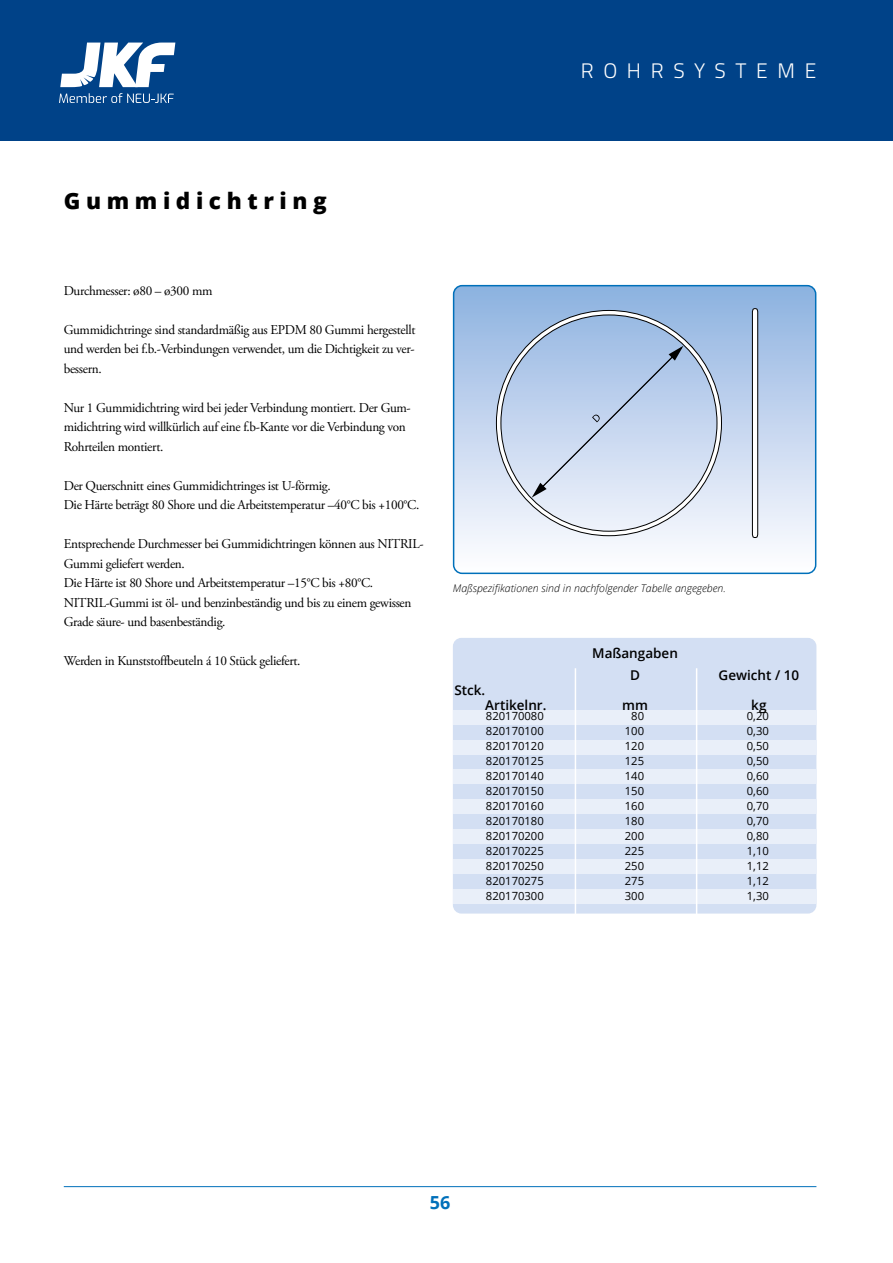
<style>
.page{position:relative;width:893px;height:1263px;background:#fff}
.page>*{position:absolute;margin:0;border:0;box-sizing:border-box;transform-origin:0 0}
.t1{font:800 22.5px "Open Sans";letter-spacing:.25em;color:#000}
.t2{font:300 21px "Titillium";letter-spacing:.46em;color:#fff}
.t3{font:700 18px "Open Sans";color:#0070ba}
.t4{font:13.5px/19.5px "Adobe Garamond Pro";letter-spacing:-.025em;color:#000}
.t5{font:600 13.5px/21.5px "Open Sans";color:#000;text-align:center}
.t6{font:11.25px/15px "Open Sans";color:#000;text-align:justify}
.t7{font:italic 300 10.5px "Open Sans";color:#000}
</style>
<div class="page">
<div style="left:0;top:0;width:893px;height:140px;background:#004288"></div>
<div style="left:453px;top:638px;width:363px;height:275px;background:#d3dff3;border-radius:9px"></div>
<div style="left:453px;top:710px;width:363px;height:15px;background:#e9eff9"></div>
<div style="left:453px;top:740px;width:363px;height:15px;background:#e9eff9"></div>
<div style="left:453px;top:769px;width:363px;height:15px;background:#e9eff9"></div>
<div style="left:453px;top:799px;width:363px;height:15px;background:#e9eff9"></div>
<div style="left:453px;top:829px;width:363px;height:15px;background:#e9eff9"></div>
<div style="left:453px;top:859px;width:363px;height:15px;background:#e9eff9"></div>
<div style="left:453px;top:888px;width:363px;height:15px;background:#e9eff9"></div>
<hr style="left:696px;top:668px;width:1px;height:291px;background:#fff">
<hr style="left:575px;top:668px;width:1px;height:290px;background:#fff">
<svg style="left:454px;top:286px;width:362px;height:287px"></svg>
<svg style="left:496px;top:310px;width:226px;height:226px;background:#bfcfe6"></svg>
<svg style="left:752px;top:308px;width:6px;height:230px"></svg>
<div style="left:453px;top:285px;width:363px;height:289px;border:2px solid #0070ba;border-radius:9px"></div>
<hr style="left:64px;top:1186px;width:752px;height:1px;background:#0070ba">
<svg style="left:60px;top:43px;width:115px;height:44px"></svg>
<svg style="left:59px;top:93px;width:115px;height:10px"></svg>
<h2 class="t2" style="left:581px;top:55px;width:237px">ROHRSYSTEME</h2>
<h1 class="t1" style="left:64px;top:183px;width:265px">Gummidichtring</h1>
<p class="t4" style="left:64px;top:281px;width:150px">Durchmesser: ø80 – ø300 mm</p>
<p class="t4" style="left:64px;top:320px;width:353px;text-align:justify">Gummidichtringe sind standardmäßig aus EPDM 80 Gummi hergestellt und werden bei f.b.-Verbindungen verwendet, um die Dichtigkeit zu ver&shy;bessern.</p>
<p class="t4" style="left:64px;top:398px;width:349px">Nur 1 Gummidichtring wird bei jeder Verbindung montiert. Der Gum&shy;midichtring wird willkürlich auf eine f.b-Kante vor die Verbindung von<br>Rohrteilen montiert.</p>
<p class="t4" style="left:64px;top:476px;width:357px">Der Querschnitt eines Gummidichtringes ist U-förmig.<br>Die Härte beträgt 80 Shore und die Arbeitstemperatur –40°C bis +100°C.</p>
<p class="t4" style="left:64px;top:535px;width:361px">Entsprechende Durchmesser bei Gummidichtringen können aus NITRIL-Gummi geliefert werden.<br>Die Härte ist 80 Shore und Arbeitstemperatur –15°C bis +80°C.<br>NITRIL-Gummi ist öl- und benzinbeständig und bis zu einem gewissen Grade säure- und basenbeständig.</p>
<p class="t4" style="left:64px;top:652px;width:238px">Werden in Kunststoffbeuteln á 10 Stück geliefert.</p>
<p class="t7" style="left:453px;top:581px;width:274px">Maßspezifikationen sind in nachfolgender Tabelle angegeben.</p>
<p class="t5" style="left:454px;top:679px;width:32px">Stck.</p>
<p class="t5" style="left:592px;top:642px;width:87px">Maßangaben<br>D</p>
<p class="t5" style="left:719px;top:664px;width:82px">Gewicht / 10</p>
<p class="t5" style="left:485px;top:694px;width:63px">Artikelnr.</p>
<p class="t5" style="left:622px;top:694px;width:27px">mm</p>
<p class="t5" style="left:751px;top:694px;width:17px">kg</p>
<p class="t6" style="left:486px;top:708px;width:59px">820170080<br>820170100<br>820170120<br>820170125<br>820170140<br>820170150<br>820170160<br>820170180<br>820170200<br>820170225<br>820170250<br>820170275<br>820170300</p>
<p class="t6" style="left:625px;top:708px;width:21px;text-align:center">80<br>100<br>120<br>125<br>140<br>150<br>160<br>180<br>200<br>225<br>250<br>275<br>300</p>
<p class="t6" style="left:747px;top:708px;width:24px">0,20<br>0,30<br>0,50<br>0,50<br>0,60<br>0,60<br>0,70<br>0,70<br>0,80<br>1,10<br>1,12<br>1,12<br>1,30</p>
<h3 class="t3" style="left:430px;top:1189px;width:22px">56</h3>
</div>
